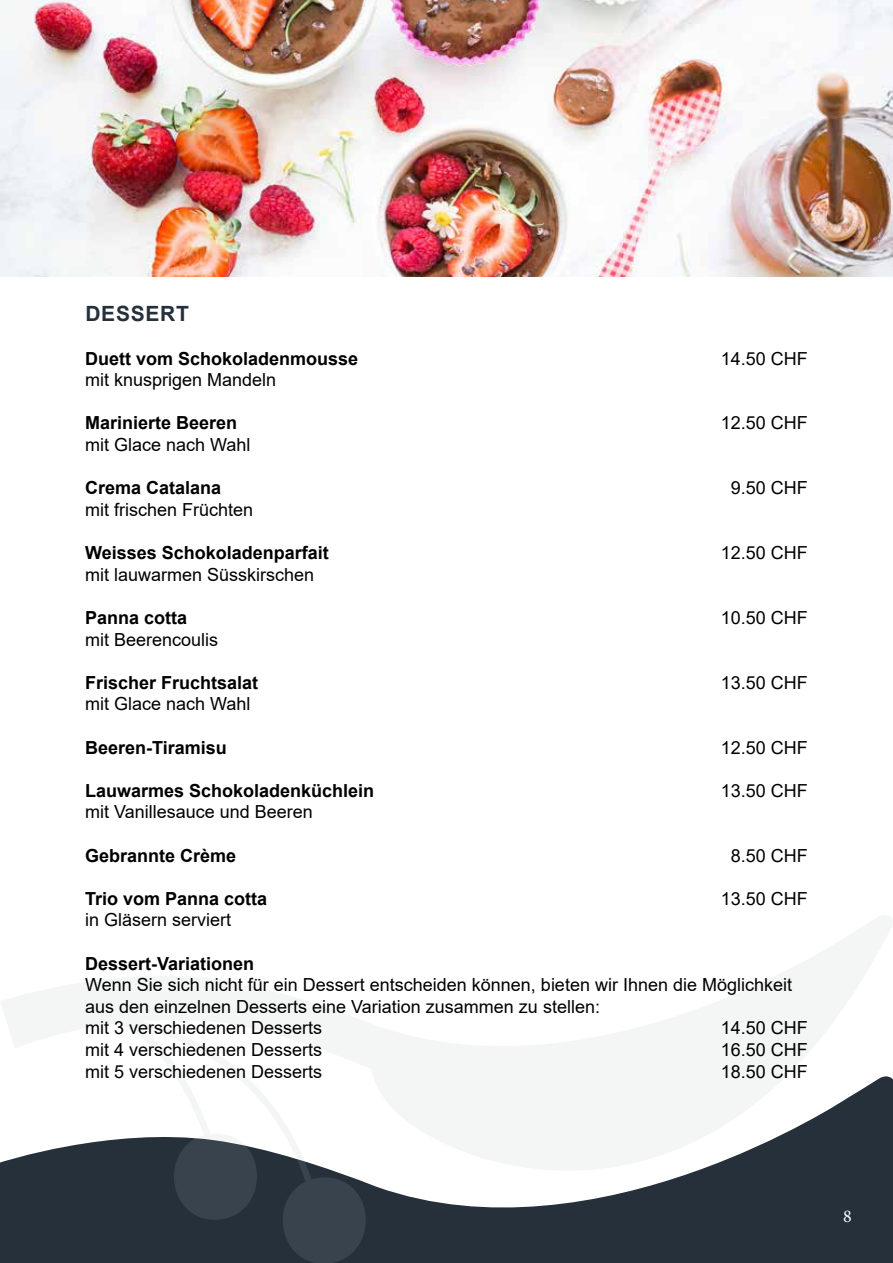
<style>
.page{position:relative;width:893px;height:1263px;background:#fff}
.page>*{position:absolute;margin:0;border:0;box-sizing:border-box;transform-origin:0 0}
.t1{font:700 21px "Arial";letter-spacing:.035em;color:#25303b}
.t2{font:18px/21.6px "Arial";color:#000}
.t3{font:700 18px "Arial";color:#000}
.t4{font:18px "Minion Pro";color:#fff}
</style>
<div class="page">
<svg style="left:0;top:915px;width:893px;height:348px"></svg>
<div style="left:797px;top:1163px;width:84px;height:91px;background:#25303b"></div>
<img style="left:0;top:0;width:893px;height:276px">
<p class="t1" style="left:85px;top:299px;width:105px">DESSERT</p>
<p class="t3" style="left:85px;top:346px;width:275px">Duett vom Schokoladenmousse</p>
<p class="t2" style="left:721px;top:347px;width:89px">14.50 CHF</p>
<p class="t2" style="left:85px;top:369px;width:193px">mit knusprigen Mandeln</p>
<p class="t3" style="left:85px;top:410px;width:154px">Marinierte Beeren</p>
<p class="t2" style="left:721px;top:412px;width:89px">12.50 CHF</p>
<p class="t2" style="left:85px;top:434px;width:167px">mit Glace nach Wahl</p>
<p class="t3" style="left:85px;top:475px;width:138px">Crema Catalana</p>
<p class="t2" style="left:731px;top:477px;width:79px">9.50 CHF</p>
<p class="t2" style="left:85px;top:499px;width:170px">mit frischen Früchten</p>
<p class="t3" style="left:85px;top:540px;width:245px">Weisses Schokoladenparfait</p>
<p class="t2" style="left:721px;top:542px;width:89px">12.50 CHF</p>
<p class="t2" style="left:85px;top:563px;width:231px">mit lauwarmen Süsskirschen</p>
<p class="t3" style="left:85px;top:605px;width:104px">Panna cotta</p>
<p class="t2" style="left:721px;top:607px;width:89px">10.50 CHF</p>
<p class="t2" style="left:85px;top:628px;width:135px">mit Beerencoulis</p>
<p class="t3" style="left:85px;top:670px;width:175px">Frischer Fruchtsalat</p>
<p class="t2" style="left:721px;top:671px;width:89px">13.50 CHF</p>
<p class="t2" style="left:85px;top:693px;width:167px">mit Glace nach Wahl</p>
<p class="t3" style="left:85px;top:734px;width:143px">Beeren-Tiramisu</p>
<p class="t2" style="left:721px;top:736px;width:89px">12.50 CHF</p>
<p class="t3" style="left:85px;top:778px;width:291px">Lauwarmes Schokoladenküchlein</p>
<p class="t2" style="left:721px;top:779px;width:89px">13.50 CHF</p>
<p class="t2" style="left:85px;top:801px;width:229px">mit Vanillesauce und Beeren</p>
<p class="t3" style="left:85px;top:842px;width:153px">Gebrannte Crème</p>
<p class="t2" style="left:731px;top:844px;width:79px">8.50 CHF</p>
<p class="t3" style="left:85px;top:886px;width:184px">Trio vom Panna cotta</p>
<p class="t2" style="left:721px;top:887px;width:89px">13.50 CHF</p>
<p class="t2" style="left:85px;top:909px;width:148px">in Gläsern serviert</p>
<p class="t3" style="left:85px;top:950px;width:171px">Dessert-Variationen</p>
<p class="t2" style="left:85px;top:974px;width:708px">Wenn Sie sich nicht für ein Dessert entscheiden können, bieten wir Ihnen die Möglichkeit aus den einzelnen Desserts eine Variation zusammen zu stellen:<br>mit 3 verschiedenen Desserts</p>
<p class="t2" style="left:721px;top:1017px;width:89px">14.50 CHF</p>
<p class="t2" style="left:85px;top:1039px;width:239px">mit 4 verschiedenen Desserts</p>
<p class="t2" style="left:721px;top:1039px;width:89px">16.50 CHF</p>
<p class="t2" style="left:85px;top:1060px;width:239px">mit 5 verschiedenen Desserts</p>
<p class="t2" style="left:721px;top:1060px;width:89px">18.50 CHF</p>
<p class="t4" style="left:843px;top:1204px;width:10px">8</p>
</div>
